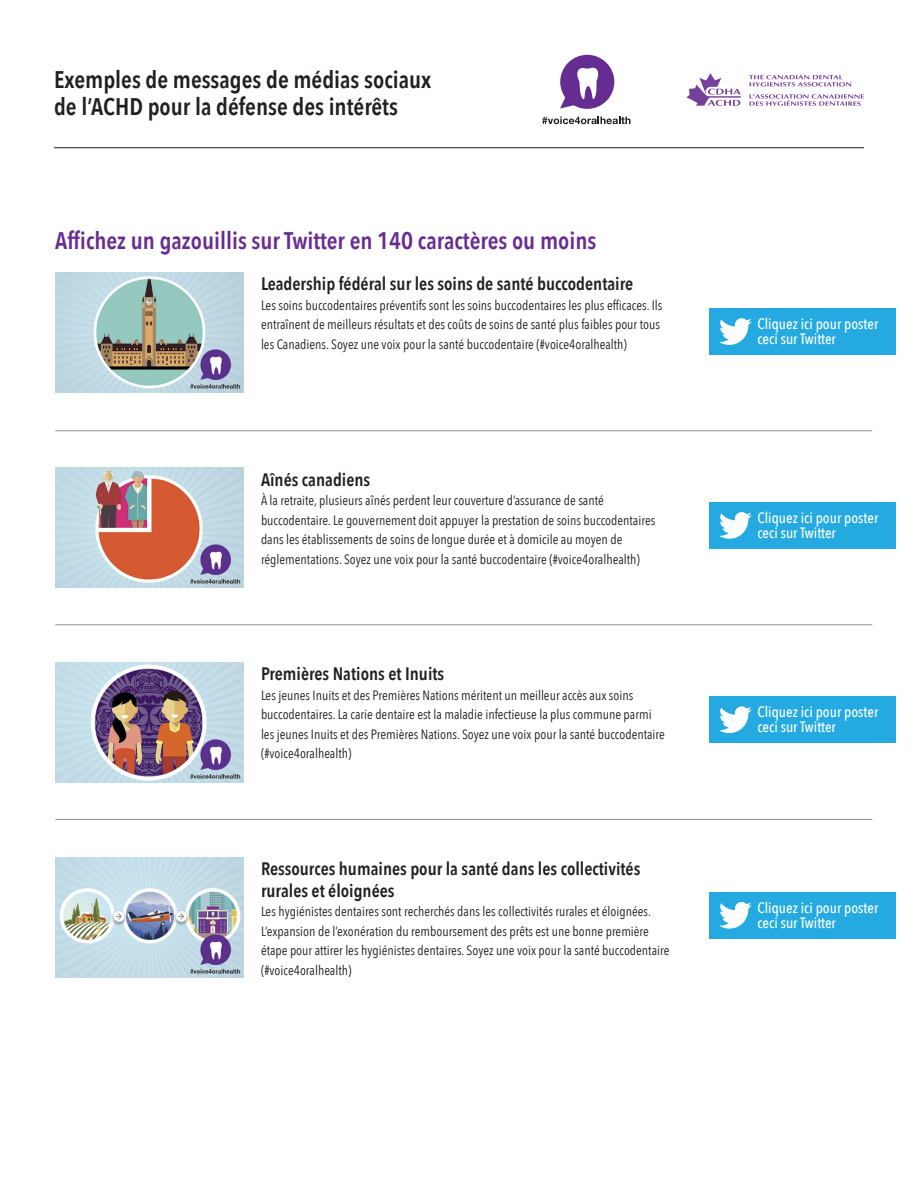
<style>
.page{position:relative;width:918px;height:1188px;background:#fff}
.page>*{position:absolute;margin:0;border:0;box-sizing:border-box;transform-origin:0 0}
.t1{font:600 24px/27px "Avenir Next Condensed";color:#231f20}
.t2{font:600 24px "Avenir Next Condensed";color:#692c91}
.t3{font:600 18px/21.6px "Avenir Next Condensed";color:#231f20}
.image_links{font:500 15px/15px "Avenir Next Condensed";color:#fff}
.body{font:13.5px/19.5px "Avenir Next Condensed";color:#231f20}
</style>
<div class="page">
<div style="left:560px;top:55px;width:54px;height:54px;background:#652d91;border-radius:50%"></div>
<svg style="left:560px;top:68px;width:38px;height:41px"></svg>
<svg style="left:542px;top:117px;width:88px;height:7px"></svg>
<svg style="left:749px;top:75px;width:102px;height:12px"></svg>
<svg style="left:749px;top:94px;width:115px;height:12px"></svg>
<svg style="left:686px;top:73px;width:55px;height:33px"></svg>
<hr style="left:54px;top:147px;width:810px;height:1px;background:#231f20">
<img style="left:55px;top:272px;width:188px;height:120px">
<img style="left:55px;top:468px;width:188px;height:120px">
<img style="left:55px;top:662px;width:188px;height:120px">
<img style="left:55px;top:857px;width:188px;height:120px">
<div style="left:709px;top:309px;width:186px;height:46px;background:#24aae1"></div>
<svg style="left:719px;top:318px;width:33px;height:27px"></svg>
<div style="left:709px;top:502px;width:186px;height:47px;background:#24aae1"></div>
<svg style="left:719px;top:512px;width:33px;height:27px"></svg>
<div style="left:709px;top:697px;width:186px;height:46px;background:#24aae1"></div>
<svg style="left:719px;top:706px;width:33px;height:27px"></svg>
<div style="left:709px;top:892px;width:186px;height:46px;background:#24aae1"></div>
<svg style="left:719px;top:902px;width:33px;height:27px"></svg>
<hr style="left:55px;top:819px;width:817px;height:1px;background:#8f9194">
<hr style="left:55px;top:624px;width:817px;height:1px;background:#8f9194">
<hr style="left:55px;top:430px;width:817px;height:1px;background:#8f9194">
<h1 class="t1" style="left:54px;top:65px;width:379px">Exemples de messages de médias sociaux de l’ACHD pour la défense des intérêts</h1>
<p class="t2" style="left:55px;top:220px;width:543px">Affichez un gazouillis sur Twitter en 140 caractères ou moins</p>
<p class="t3" style="left:261px;top:273px;width:374px">Leadership fédéral sur les soins de santé buccodentaire</p>
<p class="body" style="left:261px;top:295px;width:403px">Les soins buccodentaires préventifs sont les soins buccodentaires les plus efficaces. Ils entraînent de meilleurs résultats et des coûts de soins de santé plus faibles pour tous les Canadiens. Soyez une voix pour la santé buccodentaire (#voice4oralhealth)</p>
<p class="t3" style="left:261px;top:468px;width:111px">Aînés canadiens</p>
<p class="body" style="left:261px;top:490px;width:396px">À la retraite, plusieurs aînés perdent leur couverture d’assurance de santé buccodentaire. Le gouvernement doit appuyer la prestation de soins buccodentaires dans les établissements de soins de longue durée et à domicile au moyen de réglementations. Soyez une voix pour la santé buccodentaire (#voice4oralhealth)</p>
<p class="t3" style="left:261px;top:663px;width:185px">Premières Nations et Inuits</p>
<p class="body" style="left:261px;top:685px;width:405px">Les jeunes Inuits et des Premières Nations méritent un meilleur accès aux soins buccodentaires. La carie dentaire est la maladie infectieuse la plus commune parmi les jeunes Inuits et des Premières Nations. Soyez une voix pour la santé buccodentaire (#voice4oralhealth)</p>
<p class="t3" style="left:261px;top:858px;width:381px">Ressources humaines pour la santé dans les collectivités rurales et éloignées</p>
<p class="body" style="left:261px;top:901px;width:410px">Les hygiénistes dentaires sont recherchés dans les collectivités rurales et éloignées.<br>L’expansion de l’exonération du remboursement des prêts est une bonne première étape pour attirer les hygiénistes dentaires. Soyez une voix pour la santé buccodentaire (#voice4oralhealth)</p>
<p class="image_links" style="left:757px;top:316px;width:122px">Cliquez ici pour poster ceci sur Twitter</p>
<p class="image_links" style="left:757px;top:510px;width:122px">Cliquez ici pour poster ceci sur Twitter</p>
<p class="image_links" style="left:757px;top:704px;width:122px">Cliquez ici pour poster ceci sur Twitter</p>
<p class="image_links" style="left:757px;top:900px;width:122px">Cliquez ici pour poster ceci sur Twitter</p>
</div>
